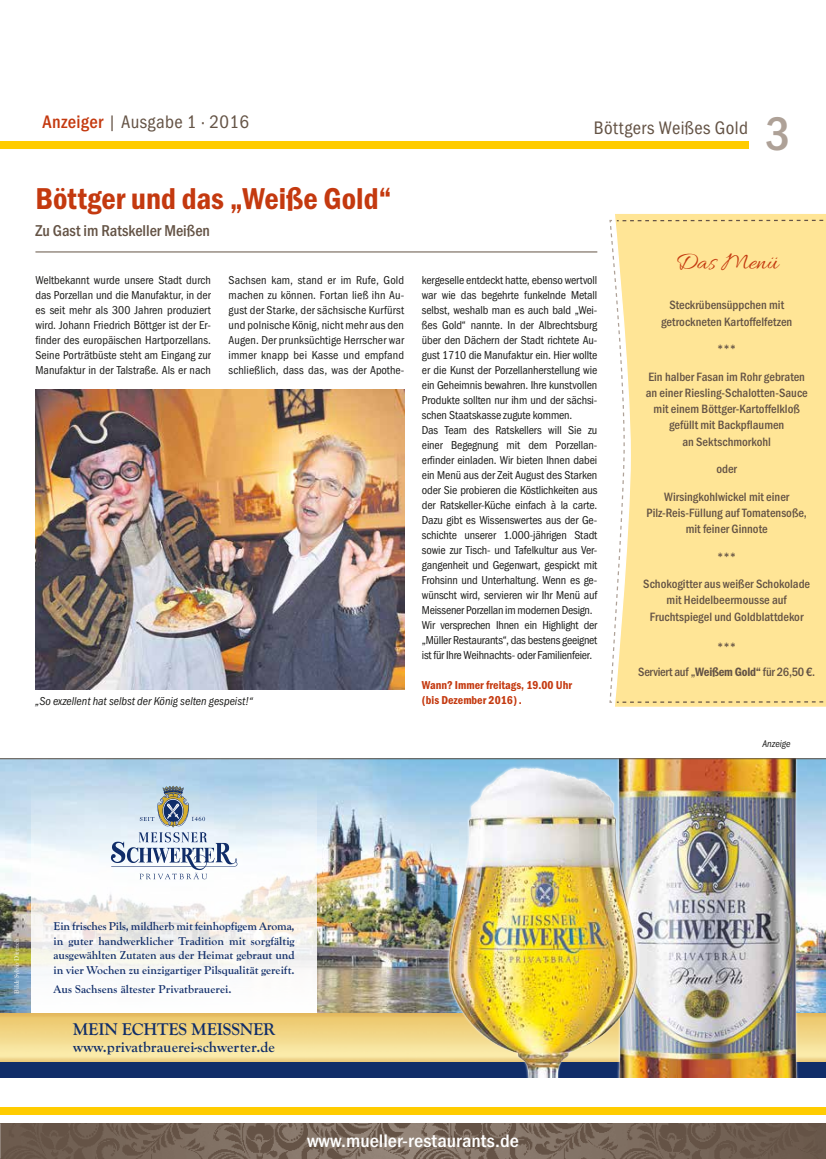
<style>
.page{position:relative;width:826px;height:1159px;background:#fff}
.page>*{position:absolute;margin:0;border:0;box-sizing:border-box;transform-origin:0 0}
.t1{font:500 48.75px "Franklin Gothic URW Con";color:#aea197}
.t2{font:31.25px "Franklin Gothic URW Con Dem";color:#c4390f}
.t3{font:25px "Allura";color:#c4390f}
.t4{font:18.75px "Franklin Gothic URW Con Boo";letter-spacing:.02em;color:#645345}
.t5{font:500 18.75px "Franklin Gothic URW Con";color:#fff;scale:1.09 1}
.t6{font:700 17.62px "Goudy Old Sty TCE";letter-spacing:-.01em;color:#102d69}
.t7{font:500 16.25px "Franklin Gothic URW Con";color:#645345}
.t8{font:700 15.12px "Goudy Old Sty TCE";letter-spacing:.005em;color:#102d69}
.t9{font:500 12.5px/16.2px "Franklin Gothic URW Con";color:#645345;text-align:center}
.t10{font:500 12.5px/25px "Franklin Gothic URW Con";letter-spacing:-.02em;color:#645345;text-align:center}
.t11{font:11.88px/15px "Franklin Gothic URW Con Boo";letter-spacing:-.01em;color:#1d1d1b}
.t12{font:11.88px/15px "Franklin Gothic URW Con Dem";color:#c4390f}
.t13{font:11.88px "Franklin Gothic URW Con Boo Ita";color:#1d1d1b}
.t14{font:700 11.75px/14.6px "Goudy Old Sty TCE";letter-spacing:.005em;color:#102d69;text-align:justify}
.t15{font:10px "Franklin Gothic URW Con Boo Ita";letter-spacing:-.005em;color:#1d1d1b}
.t16{font:700 6.75px "Goudy Old Sty TCE";color:#fff}
.s1{font-family:"Franklin Gothic URW Con";font-weight:500;color:#c4390f}
.s2{font-family:"Franklin Gothic URW Con Dem";font-weight:400}
</style>
<div class="page">
<img style="left:1px;top:1123px;width:825px;height:36px">
<div style="left:0;top:1107px;width:826px;height:7px;background:#fc0"></div>
<hr style="left:35px;top:252px;width:562px;height:1px;background:#645345">
<img style="left:35px;top:390px;width:369px;height:299px">
<div style="left:615px;top:219px;width:211px;height:484px;background:#ffe596"></div>
<div style="left:0;top:142px;width:748px;height:7px;background:#fc0"></div>
<img style="left:0;top:1123px;width:1px;height:36px">
<div style="left:0;top:1015px;width:826px;height:62px;background:#102d69"></div>
<img style="left:0;top:759px;width:435px;height:254px">
<svg style="left:32px;top:760px;width:285px;height:253px"></svg>
<svg style="left:111px;top:786px;width:126px;height:93px"></svg>
<img style="left:0;top:1013px;width:435px;height:48px">
<img style="left:651px;top:759px;width:175px;height:318px">
<img style="left:435px;top:759px;width:216px;height:318px">
<hr style="left:0;top:758px;width:826px;height:1px;background:#645345">
<h3 class="t4" style="left:43px;top:111px;width:208px"><span class="s1">Anzeiger</span> | Ausgabe 1 · 2016</h3>
<h2 class="t2" style="left:35px;top:177px;width:358px">Böttger und das „Weiße Gold“</h2>
<h3 class="t7" style="left:35px;top:220px;width:176px">Zu Gast im Ratskeller Meißen</h3>
<h3 class="t4" style="left:594px;top:117px;width:155px">Böttgers Weißes Gold</h3>
<h1 class="t1" style="left:765px;top:101px;width:26px">3</h1>
<p class="t11" style="left:35px;top:273px;width:177px">Weltbekannt wurde unsere Stadt durch das Porzellan und die Manufaktur, in der es seit mehr als 300 Jahren produziert wird. Johann Friedrich Böttger ist der Er&shy;finder des europäischen Hartporzellans.<br>Seine Porträtbüste steht am Eingang zur Manufaktur in der Talstraße. Als er nach</p>
<p class="t11" style="left:229px;top:273px;width:177px;text-align:justify">Sachsen kam, stand er im Rufe, Gold machen zu können. Fortan ließ ihn Au&shy;gust der Starke, der sächsische Kurfürst und polnische König, nicht mehr aus den Augen. Der prunksüchtige Herrscher war immer knapp bei Kasse und empfand schließlich, dass das, was der Apothe-</p>
<p class="t11" style="left:422px;top:273px;width:177px">kergeselle entdeckt hatte, ebenso wertvoll war wie das begehrte funkelnde Metall selbst, weshalb man es auch bald „Wei&shy;ßes Gold“ nannte. In der Albrechtsburg über den Dächern der Stadt richtete Au&shy;gust 1710 die Manufaktur ein. Hier wollte er die Kunst der Porzellanherstellung wie ein Geheimnis bewahren. Ihre kunstvollen Produkte sollten nur ihm und der sächsi&shy;schen Staatskasse zugute kommen.<br>Das Team des Ratskellers will Sie zu einer Begegnung mit dem Porzellan&shy;erfinder einladen. Wir bieten Ihnen dabei ein Menü aus der Zeit August des Starken oder Sie probieren die Köstlichkeiten aus der Ratskeller-Küche einfach à la carte.<br>Dazu gibt es Wissenswertes aus der Ge&shy;schichte unserer 1.000-jährigen Stadt sowie zur Tisch- und Tafelkultur aus Ver&shy;gangenheit und Gegenwart, gespickt mit Frohsinn und Unterhaltung. Wenn es ge&shy;wünscht wird, servieren wir Ihr Menü auf Meissener Porzellan im modernen Design.<br>Wir versprechen Ihnen ein Highlight der „Müller Restaurants“, das bestens geeignet ist für Ihre Weihnachts- oder Familienfeier.</p>
<p class="t12" style="left:422px;top:677px;width:152px">Wann? Immer freitags, 19.00 Uhr (bis Dezember 2016) .</p>
<p class="t13" style="left:35px;top:694px;width:219px">„So exzellent hat selbst der König selten gespeist!“</p>
<h3 class="t3" style="left:675px;top:248px;width:104px">Das Menü</h3>
<p class="t9" style="left:661px;top:297px;width:133px">Steckrübensüppchen mit getrockneten Kartoffelfetzen</p>
<p class="t9" style="left:717px;top:340px;width:21px">***</p>
<p class="t9" style="left:645px;top:368px;width:164px">Ein halber Fasan im Rohr gebraten an einer Riesling-Schalotten-Sauce mit einem Böttger-Kartoffelkloß gefüllt mit Backpflaumen<br>an Sektschmorkohl</p>
<p class="t9" style="left:716px;top:460px;width:22px">oder</p>
<p class="t9" style="left:646px;top:488px;width:162px">Wirsingkohlwickel mit einer<br>Pilz-Reis-Füllung auf Tomatensoße, mit feiner Ginnote</p>
<p class="t9" style="left:717px;top:548px;width:21px">***</p>
<p class="t9" style="left:643px;top:575px;width:168px">Schokogitter aus weißer Schokolade mit Heidelbeermousse auf<br>Fruchtspiegel und Goldblattdekor</p>
<p class="t10" style="left:638px;top:633px;width:179px">***<br>Serviert auf „<span class="s2">Weißem Gold“</span> für 26,50 €.</p>
<p class="t15" style="left:762px;top:738px;width:30px">Anzeige</p>
<p class="t16" style="left:13px;top:993px;width:57px;rotate:-90deg">Bild: Sylvio Dittrich</p>
<p class="t14" style="left:54px;top:918px;width:243px">Ein frisches Pils, mildherb mit feinhopfigem Aroma, in guter handwerklicher Tradition mit sorgfältig ausgewählten Zutaten aus der Heimat gebraut und in vier Wochen zu einzigartiger Pilsqualität gereift.</p>
<p class="t14" style="left:54px;top:982px;width:180px">Aus Sachsens ältester Privatbrauerei.</p>
<h3 class="t6" style="left:73px;top:1020px;width:204px">MEIN ECHTES MEISSNER</h3>
<p class="t8" style="left:73px;top:1038px;width:203px">www.privatbrauerei-schwerter.de</p>
<h3 class="t5" style="left:307px;top:1128px;width:196px">www.mueller-restaurants.de</h3>
</div>
